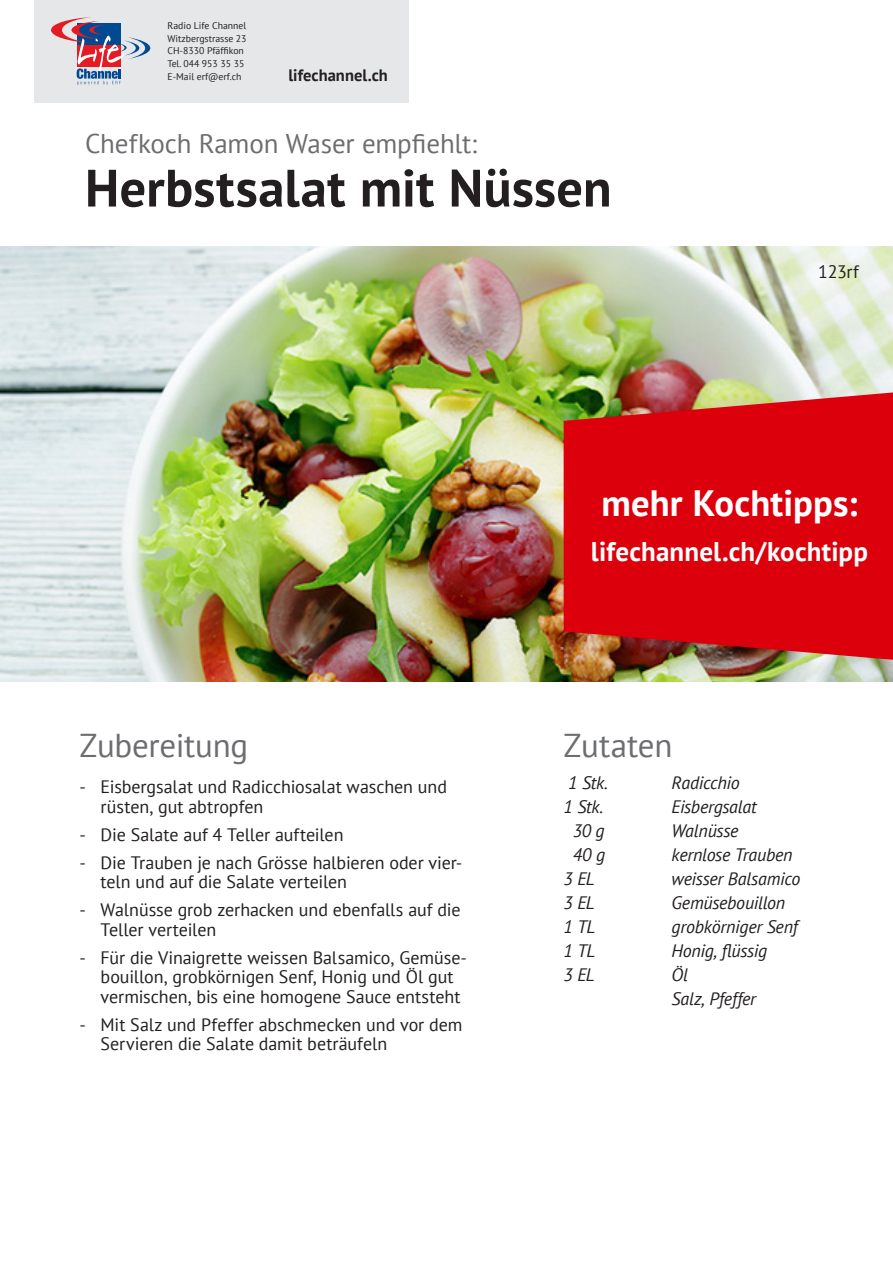
<style>
.page{position:relative;width:893px;height:1263px;background:#fff}
.page>*{position:absolute;margin:0;border:0;box-sizing:border-box;transform-origin:0 0}
.t1{font:700 52.5px "PT Sans";letter-spacing:.005em;color:#231f20}
.t2{font:700 36.6px "PT Sans";letter-spacing:.005em;color:#fff}
.t3{font:33px "PT Sans";letter-spacing:-.01em;color:#6c6d70}
.t4{font:27px "PT Sans";letter-spacing:-.005em;color:#6c6d70}
.t5{font:700 27px "PT Sans";letter-spacing:.005em;color:#fff}
.t6{font:18px/19.5px "PT Sans";letter-spacing:-.005em;color:#231f20}
.t7{font:italic 18px/24px "PT Sans";letter-spacing:-.015em;color:#231f20}
.t8{font:700 16.5px "PT Sans";color:#231f20}
.t9{font:9.75px/12.8px "PT Sans";color:#231f20}
</style>
<div class="page">
<img style="left:0;top:247px;width:893px;height:435px">
<svg style="left:564px;top:392px;width:329px;height:268px;background:#d30c12"></svg>
<div style="left:34px;top:0;width:374px;height:102px;background:#e6e7e9"></div>
<svg style="left:51px;top:17px;width:99px;height:68px"></svg>
<p class="t9" style="left:168px;top:19px;width:81px">Radio Life Channel<br>Witzbergstrasse 23<br>CH-8330 Pfäffikon<br>Tel. 044 953 35 35<br>E-Mail erf@erf.ch</p>
<p class="t8" style="left:288px;top:64px;width:101px">lifechannel.ch</p>
<h3 class="t4" style="left:85px;top:126px;width:394px">Chefkoch Ramon Waser empfiehlt:</h3>
<h1 class="t1" style="left:85px;top:153px;width:528px">Herbstsalat mit Nüssen</h1>
<p class="t6" style="left:818px;top:262px;width:42px">123rf</p>
<h3 class="t3" style="left:79px;top:724px;width:170px">Zubereitung</h3>
<p class="t6" style="left:101px;top:776px;width:348px;text-indent:-21px">- Eisbergsalat und Radicchiosalat waschen und rüsten, gut abtropfen</p>
<p class="t6" style="left:79px;top:824px;width:266px">- Die Salate auf 4 Teller aufteilen</p>
<p class="t6" style="left:101px;top:852px;width:363px;text-indent:-21px">- Die Trauben je nach Grösse halbieren oder vier&shy;teln und auf die Salate verteilen</p>
<p class="t6" style="left:101px;top:899px;width:361px;text-indent:-21px">- Walnüsse grob zerhacken und ebenfalls auf die<br>Teller verteilen</p>
<p class="t6" style="left:101px;top:947px;width:368px;text-indent:-21px">- Für die Vinaigrette weissen Balsamico, Gemüse&shy;bouillon, grobkörnigen Senf, Honig und Öl gut vermischen, bis eine homogene Sauce entsteht</p>
<p class="t6" style="left:101px;top:1014px;width:363px;text-indent:-21px">- Mit Salz und Pfeffer abschmecken und vor dem<br>Servieren die Salate damit beträufeln</p>
<h2 class="t2" style="left:601px;top:479px;width:258px">mehr Kochtipps:</h2>
<h3 class="t5" style="left:591px;top:534px;width:278px">lifechannel.ch/kochtipp</h3>
<h3 class="t3" style="left:564px;top:724px;width:110px">Zutaten</h3>
<p class="t7" style="left:568px;top:770px;width:41px">1 Stk.</p>
<p class="t7" style="left:672px;top:770px;width:70px">Radicchio</p>
<p class="t7" style="left:564px;top:794px;width:41px">1 Stk.</p>
<p class="t7" style="left:672px;top:794px;width:86px">Eisbergsalat</p>
<p class="t7" style="left:573px;top:818px;width:33px">30 g</p>
<p class="t7" style="left:672px;top:818px;width:68px">Walnüsse</p>
<p class="t7" style="left:573px;top:842px;width:34px">40 g</p>
<p class="t7" style="left:672px;top:842px;width:122px">kernlose Trauben</p>
<p class="t7" style="left:564px;top:866px;width:33px">3 EL</p>
<p class="t7" style="left:672px;top:866px;width:130px">weisser Balsamico</p>
<p class="t7" style="left:564px;top:890px;width:33px">3 EL</p>
<p class="t7" style="left:672px;top:890px;width:115px">Gemüsebouillon</p>
<p class="t7" style="left:564px;top:914px;width:33px">1 TL</p>
<p class="t7" style="left:672px;top:914px;width:128px">grobkörniger Senf</p>
<p class="t7" style="left:564px;top:938px;width:33px">1 TL</p>
<p class="t7" style="left:672px;top:938px;width:97px">Honig, flüssig</p>
<p class="t7" style="left:564px;top:962px;width:33px">3 EL</p>
<p class="t7" style="left:672px;top:962px;width:86px">Öl<br>Salz, Pfeffer</p>
</div>
